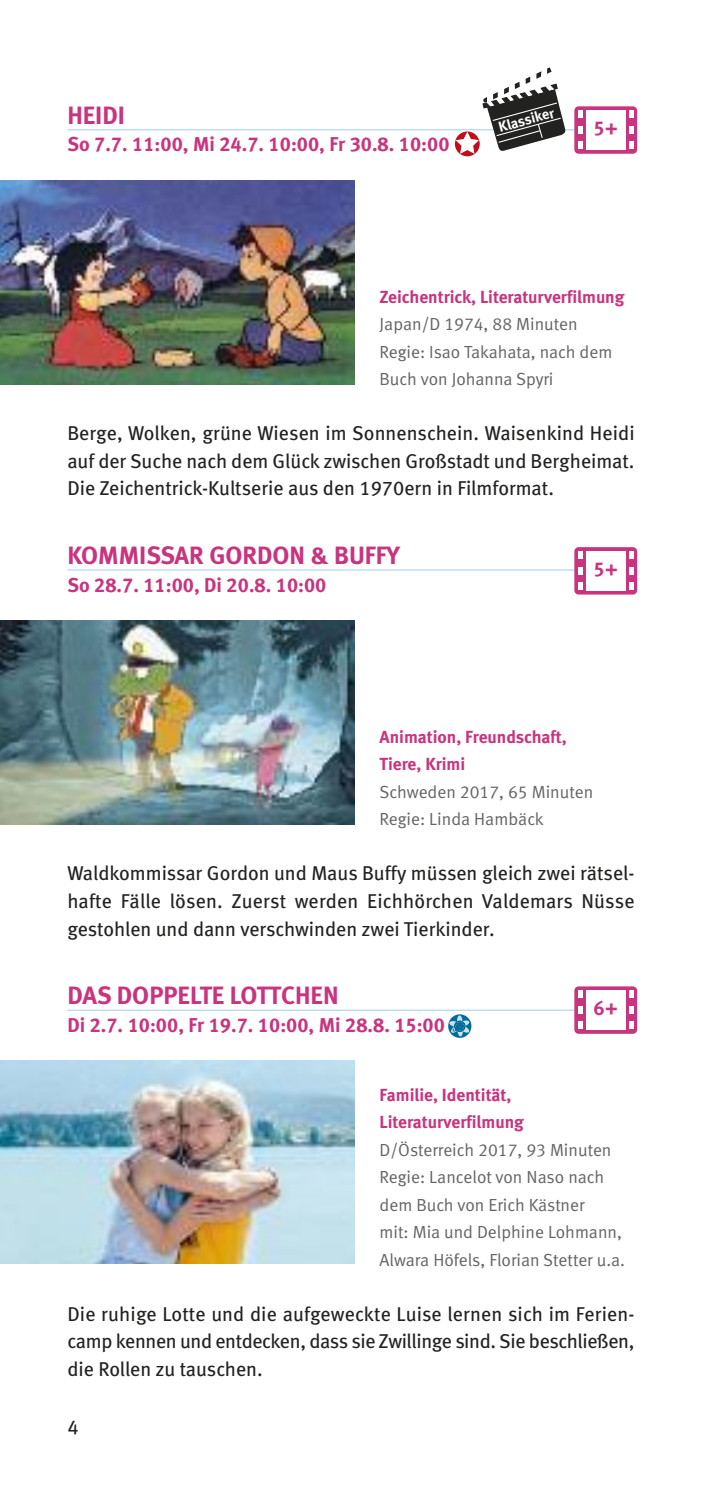
<style>
.page{position:relative;width:702px;height:1489px;background:#fff}
.page>*{position:absolute;margin:0;border:0;box-sizing:border-box;transform-origin:0 0}
.t1{font:25px "Meta Bold LF";color:#c8347e}
.t2{font:20px/27.5px "Meta Book LF";color:#222221;text-align:justify}
.t3{font:20px "Meta Bold LF";color:#c8347e}
.t4{font:17.5px/27.5px "Meta Normal LF";color:#646463}
.t5{font:17.5px/27.5px "Meta Bold LF";color:#c8347e}
.t6{font:14.5px "Meta Bold LF";color:#fff}
</style>
<div class="page">
<hr style="left:67px;top:129px;width:567px;height:1px;background:#b2d8f6">
<hr style="left:67px;top:569px;width:567px;height:1px;background:#b2d8f6">
<hr style="left:67px;top:1009px;width:567px;height:1px;background:#b2d8f6">
<img style="left:0;top:620px;width:354px;height:204px">
<img style="left:0;top:181px;width:354px;height:203px">
<img style="left:0;top:1060px;width:354px;height:203px">
<div style="left:574px;top:106px;width:63px;height:48px;background:#c8347e;border-radius:4px"></div>
<div style="left:586px;top:110px;width:39px;height:39px;background:#fff"></div>
<svg style="left:578px;top:110px;width:4px;height:8px"></svg>
<svg style="left:578px;top:141px;width:4px;height:8px"></svg>
<svg style="left:578px;top:126px;width:4px;height:8px"></svg>
<svg style="left:629px;top:110px;width:4px;height:8px"></svg>
<svg style="left:629px;top:141px;width:4px;height:8px"></svg>
<svg style="left:629px;top:126px;width:4px;height:8px"></svg>
<div style="left:574px;top:547px;width:63px;height:47px;background:#c8347e;border-radius:4px"></div>
<div style="left:586px;top:551px;width:39px;height:39px;background:#fff"></div>
<svg style="left:578px;top:551px;width:4px;height:8px"></svg>
<svg style="left:578px;top:582px;width:4px;height:8px"></svg>
<svg style="left:578px;top:567px;width:4px;height:7px"></svg>
<svg style="left:629px;top:551px;width:4px;height:8px"></svg>
<svg style="left:629px;top:582px;width:4px;height:8px"></svg>
<svg style="left:629px;top:567px;width:4px;height:7px"></svg>
<div style="left:574px;top:986px;width:63px;height:47px;background:#c8347e;border-radius:4px"></div>
<div style="left:586px;top:990px;width:39px;height:39px;background:#fff"></div>
<svg style="left:578px;top:990px;width:4px;height:8px"></svg>
<svg style="left:578px;top:1021px;width:4px;height:8px"></svg>
<svg style="left:578px;top:1006px;width:4px;height:7px"></svg>
<svg style="left:629px;top:990px;width:4px;height:8px"></svg>
<svg style="left:629px;top:1021px;width:4px;height:8px"></svg>
<svg style="left:629px;top:1006px;width:4px;height:7px"></svg>
<div style="left:455px;top:131px;width:24px;height:25px;background:#c20e1a;border-radius:50%"></div>
<svg style="left:455px;top:67px;width:110px;height:87px"></svg>
<svg style="left:448px;top:1014px;width:23px;height:23px"></svg>
<div style="left:457px;top:1015px;width:5px;height:11px;background:#c8e2e9;border-radius:50%"></div>
<div style="left:457px;top:1025px;width:6px;height:11px;background:#c8e2e9;border-radius:50%"></div>
<svg style="left:449px;top:1020px;width:20px;height:13px"></svg>
<p class="t1" style="left:67px;top:106px;width:59px">HEIDI</p>
<p class="t3" style="left:67px;top:137px;width:383px">So 7.7. 11:00, Mi 24.7. 10:00, Fr 30.8. 10:00</p>
<p class="t6" style="left:497px;top:122px;width:59px;rotate:-15deg">Klassiker</p>
<p class="t3" style="left:593px;top:121px;width:26px">5+</p>
<p class="t5" style="left:379px;top:284px;width:246px">Zeichentrick, Literaturverfilmung</p>
<p class="t4" style="left:379px;top:312px;width:234px">Japan/D 1974, 88 Minuten<br>Regie: Isao Takahata, nach dem<br>Buch von Johanna Spyri</p>
<p class="t2" style="left:67px;top:421px;width:568px">Berge, Wolken, grüne Wiesen im Sonnenschein. Waisenkind Heidi auf der Suche nach dem Glück zwischen Großstadt und Bergheimat.<br>Die Zeichentrick-Kultserie aus den 1970ern in Filmformat.</p>
<p class="t1" style="left:67px;top:546px;width:334px">KOMMISSAR GORDON &amp; BUFFY</p>
<p class="t3" style="left:67px;top:577px;width:261px">So 28.7. 11:00, Di 20.8. 10:00</p>
<p class="t3" style="left:593px;top:561px;width:26px">5+</p>
<p class="t5" style="left:379px;top:724px;width:189px">Animation, Freundschaft,<br>Tiere, Krimi</p>
<p class="t4" style="left:379px;top:779px;width:215px">Schweden 2017, 65 Minuten<br>Regie: Linda Hambäck</p>
<p class="t2" style="left:67px;top:861px;width:568px">Waldkommissar Gordon und Maus Buffy müssen gleich zwei rätsel&shy;hafte Fälle lösen. Zuerst werden Eichhörchen Valdemars Nüsse gestohlen und dann verschwinden zwei Tierkinder.</p>
<p class="t1" style="left:67px;top:986px;width:273px">DAS DOPPELTE LOTTCHEN</p>
<p class="t3" style="left:67px;top:1017px;width:379px">Di 2.7. 10:00, Fr 19.7. 10:00, Mi 28.8. 15:00</p>
<p class="t3" style="left:593px;top:1000px;width:26px">6+</p>
<p class="t5" style="left:379px;top:1082px;width:146px">Familie, Identität,<br>Literaturverfilmung</p>
<p class="t4" style="left:379px;top:1137px;width:247px">D/Österreich 2017, 93 Minuten<br>Regie: Lancelot von Naso nach dem Buch von Erich Kästner<br>mit: Mia und Delphine Lohmann,<br>Alwara Höfels, Florian Stetter u.a.</p>
<p class="t2" style="left:67px;top:1301px;width:568px">Die ruhige Lotte und die aufgeweckte Luise lernen sich im Ferien&shy;camp kennen und entdecken, dass sie Zwillinge sind. Sie beschließen, die Rollen zu tauschen.</p>
<p class="t2" style="left:67px;top:1414px;width:13px">4</p>
</div>
